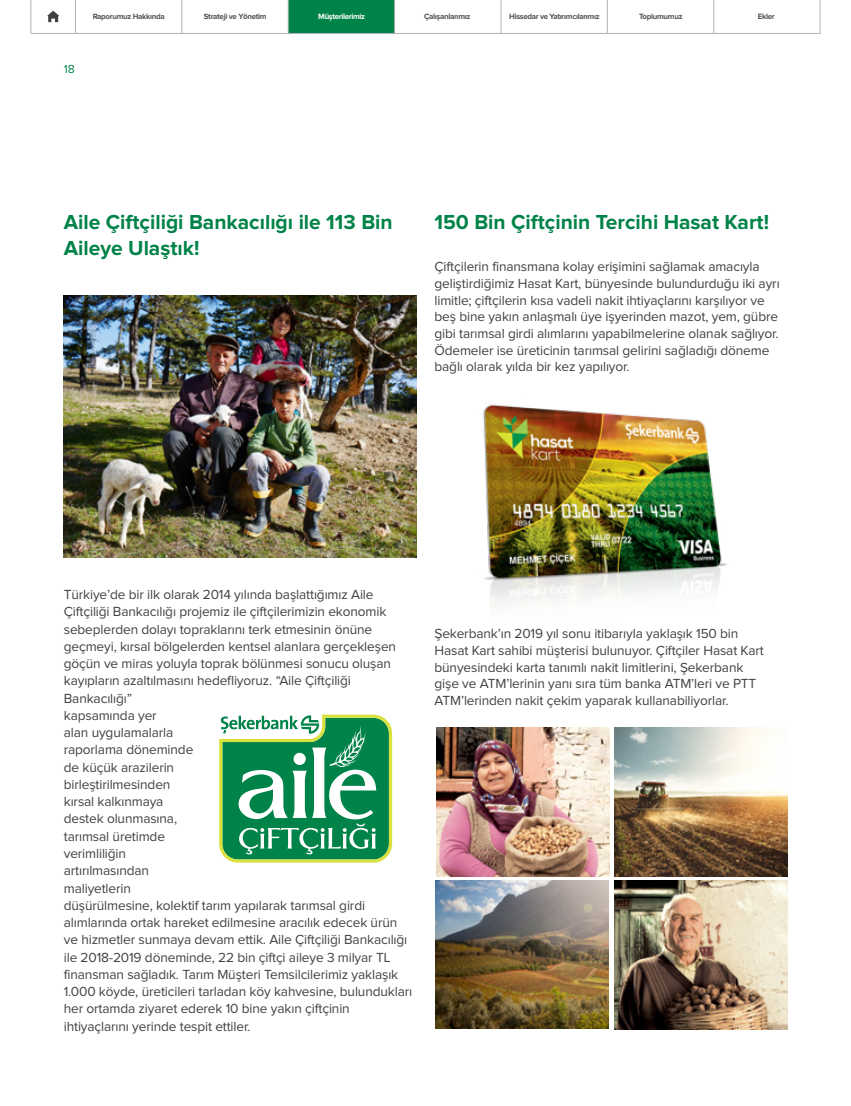
<style>
.page{position:relative;width:851px;height:1106px;background:#fff}
.page>*{position:absolute;margin:0;border:0;box-sizing:border-box;transform-origin:0 0}
.t1{font:700 21px/25.2px "Proxima Nova";color:#008348}
.t2{font:13.65px/17.2px "Proxima Nova";letter-spacing:-.01em;color:#414042}
.t3{font:12px "Proxima Nova";color:#008348}
.t4{font:700 7.95px "Proxima Nova";letter-spacing:-.04em;color:#515254}
.t5{font:700 7.95px "Proxima Nova";letter-spacing:-.04em;color:#fff}
</style>
<div class="page">
<svg style="left:219px;top:714px;width:173px;height:148px"></svg>
<img style="left:482px;top:404px;width:246px;height:200px">
<img style="left:64px;top:296px;width:353px;height:261px">
<img style="left:436px;top:727px;width:173px;height:149px">
<img style="left:614px;top:880px;width:173px;height:149px">
<img style="left:614px;top:727px;width:173px;height:149px">
<img style="left:435px;top:880px;width:173px;height:148px">
<div style="left:288px;top:0;width:106px;height:33px;background:#008348"></div>
<hr style="left:31px;top:0;width:1px;height:33px;background:#b1b3b5">
<hr style="left:75px;top:0;width:1px;height:33px;background:#b1b3b5">
<hr style="left:181px;top:0;width:1px;height:33px;background:#b1b3b5">
<hr style="left:288px;top:0;width:1px;height:33px;background:#b1b3b5">
<hr style="left:394px;top:0;width:1px;height:33px;background:#b1b3b5">
<hr style="left:500px;top:0;width:1px;height:33px;background:#b1b3b5">
<hr style="left:607px;top:0;width:1px;height:33px;background:#b1b3b5">
<hr style="left:713px;top:0;width:1px;height:33px;background:#b1b3b5">
<hr style="left:819px;top:0;width:1px;height:33px;background:#b1b3b5">
<hr style="left:31px;top:33px;width:44px;height:1px;background:#b1b3b5">
<hr style="left:75px;top:33px;width:107px;height:1px;background:#b1b3b5">
<hr style="left:182px;top:33px;width:106px;height:1px;background:#b1b3b5">
<hr style="left:288px;top:33px;width:106px;height:1px;background:#b1b3b5">
<hr style="left:394px;top:33px;width:107px;height:1px;background:#b1b3b5">
<hr style="left:501px;top:33px;width:106px;height:1px;background:#b1b3b5">
<hr style="left:607px;top:33px;width:106px;height:1px;background:#b1b3b5">
<hr style="left:713px;top:33px;width:107px;height:1px;background:#b1b3b5">
<svg style="left:47px;top:11px;width:12px;height:11px"></svg>
<p class="t3" style="left:64px;top:64px;width:13px">18</p>
<p class="t4" style="left:93px;top:13px;width:74px">Raporumuz Hakkında</p>
<p class="t4" style="left:204px;top:13px;width:64px">Strateji ve Yönetim</p>
<p class="t5" style="left:318px;top:13px;width:48px">Müşterilerimiz</p>
<p class="t4" style="left:424px;top:13px;width:48px">Çalışanlarımız</p>
<p class="t4" style="left:509px;top:13px;width:92px">Hissedar ve Yatırımcılarımız</p>
<p class="t4" style="left:639px;top:13px;width:45px">Toplumumuz</p>
<p class="t4" style="left:757px;top:13px;width:18px">Ekler</p>
<h1 class="t1" style="left:64px;top:210px;width:330px">Aile Çiftçiliği Bankacılığı ile 113 Bin<br>Aileye Ulaştık!</h1>
<h1 class="t1" style="left:434px;top:210px;width:336px">150 Bin Çiftçinin Tercihi Hasat Kart!</h1>
<p class="t2" style="left:434px;top:259px;width:346px;line-height:16.6px">Çiftçilerin finansmana kolay erişimini sağlamak amacıyla geliştirdiğimiz Hasat Kart, bünyesinde bulundurduğu iki ayrı limitle; çiftçilerin kısa vadeli nakit ihtiyaçlarını karşılıyor ve beş bine yakın anlaşmalı üye işyerinden mazot, yem, gübre gibi tarımsal girdi alımlarını yapabilmelerine olanak sağlıyor.<br>Ödemeler ise üreticinin tarımsal gelirini sağladığı döneme bağlı olarak yılda bir kez yapılıyor.</p>
<p class="t2" style="left:64px;top:586px;width:350px">Türkiye’de bir ilk olarak 2014 yılında başlattığımız Aile Çiftçiliği Bankacılığı projemiz ile çiftçilerimizin ekonomik sebeplerden dolayı topraklarını terk etmesinin önüne geçmeyi, kırsal bölgelerden kentsel alanlara gerçekleşen göçün ve miras yoluyla toprak bölünmesi sonucu oluşan kayıpların azaltılmasını hedefliyoruz. “Aile Çiftçiliği Bankacılığı”<br>kapsamında yer<br>alan uygulamalarla<br>raporlama döneminde<br>de küçük arazilerin<br>birleştirilmesinden<br>kırsal kalkınmaya<br>destek olunmasına,<br>tarımsal üretimde<br>verimliliğin<br>artırılmasından<br>maliyetlerin<br>düşürülmesine, kolektif tarım yapılarak tarımsal girdi alımlarında ortak hareket edilmesine aracılık edecek ürün ve hizmetler sunmaya devam ettik. Aile Çiftçiliği Bankacılığı ile 2018-2019 döneminde, 22 bin çiftçi aileye 3 milyar TL finansman sağladık. Tarım Müşteri Temsilcilerimiz yaklaşık 1.000 köyde, üreticileri tarladan köy kahvesine, bulundukları her ortamda ziyaret ederek 10 bine yakın çiftçinin ihtiyaçlarını yerinde tespit ettiler.</p>
<p class="t2" style="left:434px;top:626px;width:331px;line-height:16.6px">Şekerbank’ın 2019 yıl sonu itibarıyla yaklaşık 150 bin Hasat Kart sahibi müşterisi bulunuyor. Çiftçiler Hasat Kart bünyesindeki karta tanımlı nakit limitlerini, Şekerbank gişe ve ATM’lerinin yanı sıra tüm banka ATM’leri ve PTT ATM’lerinden nakit çekim yaparak kullanabiliyorlar.</p>
</div>
